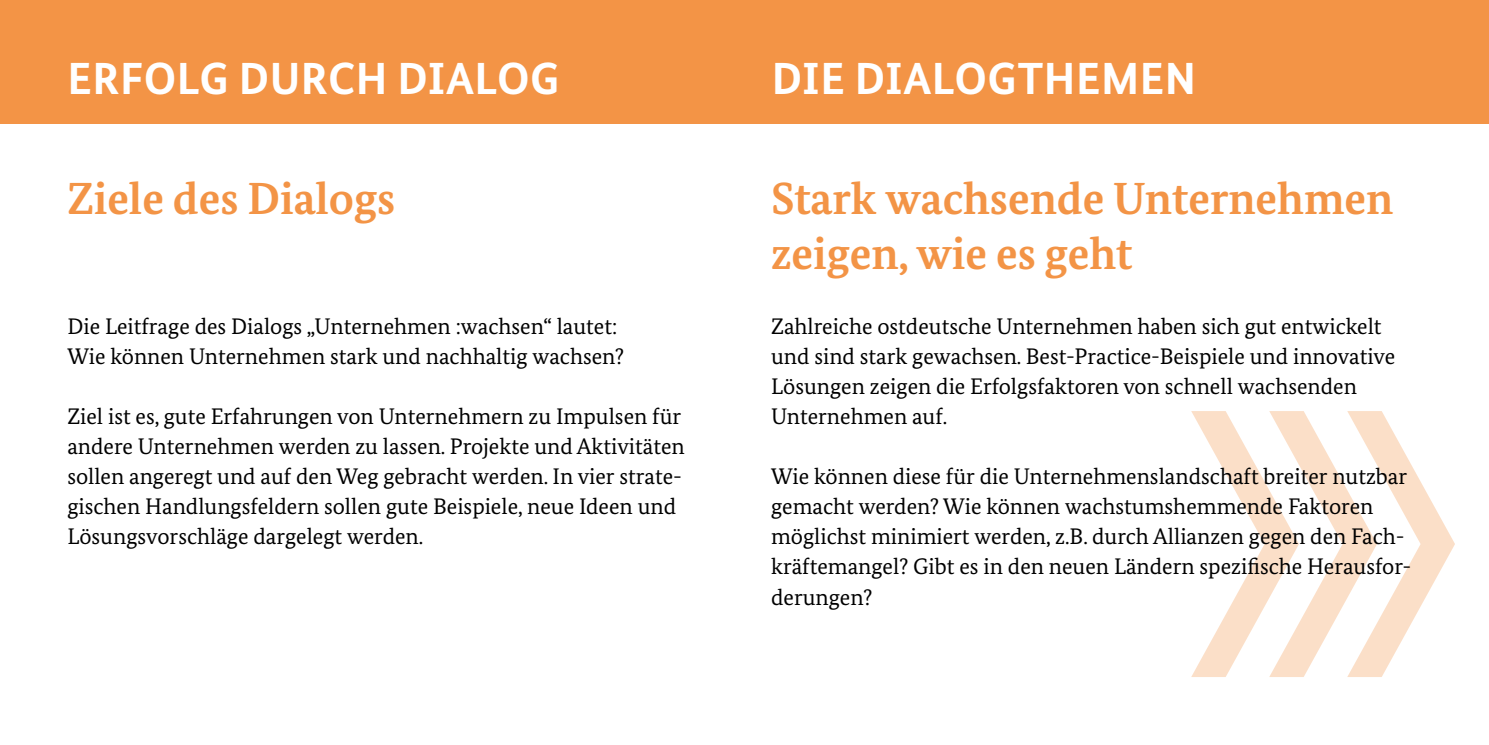
<style>
.page{position:relative;width:1489px;height:745px;background:#fff}
.page>*{position:absolute;margin:0;border:0;box-sizing:border-box;transform-origin:0 0}
._05_Headline_Weiß{font:700 45px/55px "Bundes Serif";color:#f39446}
._05_Headline_Weiß-2{font:700 45px "Bundes Sans";letter-spacing:.01em;color:#fff}
._10_Fließtext_Schwar{font:22.5px/30px "Bundes Serif";color:#000}
</style>
<div class="page">
<div style="left:0;top:0;width:1488px;height:124px;background:#f39446"></div>
<svg style="left:1191px;top:411px;width:263px;height:265px"></svg>
<p class="_05_Headline_Weiß-2" style="left:68px;top:51px;width:493px">ERFOLG DURCH DIALOG</p>
<p class="_05_Headline_Weiß-2" style="left:771px;top:51px;width:426px">DIE DIALOGTHEMEN</p>
<p class="_05_Headline_Weiß" style="left:67px;top:170px;width:329px">Ziele des Dialogs</p>
<p class="_10_Fließtext_Schwar" style="left:67px;top:311px;width:558px">Die Leitfrage des Dialogs „Unternehmen :wachsen“ lautet:<br>Wie können Unternehmen stark und nachhaltig wachsen?</p>
<p class="_10_Fließtext_Schwar" style="left:67px;top:401px;width:619px">Ziel ist es, gute Erfahrungen von Unternehmern zu Impulsen für andere Unternehmen werden zu lassen. Projekte und Aktivitäten sollen angeregt und auf den Weg gebracht werden. In vier strate&shy;gischen Handlungsfeldern sollen gute Beispiele, neue Ideen und Lösungsvorschläge dargelegt werden.</p>
<p class="_05_Headline_Weiß" style="left:771px;top:170px;width:623px">Stark wachsende Unternehmen zeigen, wie es geht</p>
<p class="_10_Fließtext_Schwar" style="left:771px;top:311px;width:625px">Zahlreiche ostdeutsche Unternehmen haben sich gut entwickelt und sind stark gewachsen. Best-Practice-Beispiele und innovative Lösungen zeigen die Erfolgsfaktoren von schnell wachsenden Unternehmen auf.</p>
<p class="_10_Fließtext_Schwar" style="left:771px;top:461px;width:641px">Wie können diese für die Unternehmenslandschaft breiter nutzbar gemacht werden? Wie können wachstumshemmende Faktoren möglichst minimiert werden, z.B. durch Allianzen gegen den Fach&shy;kräftemangel? Gibt es in den neuen Ländern spezifische Herausfor&shy;derungen?</p>
</div>
